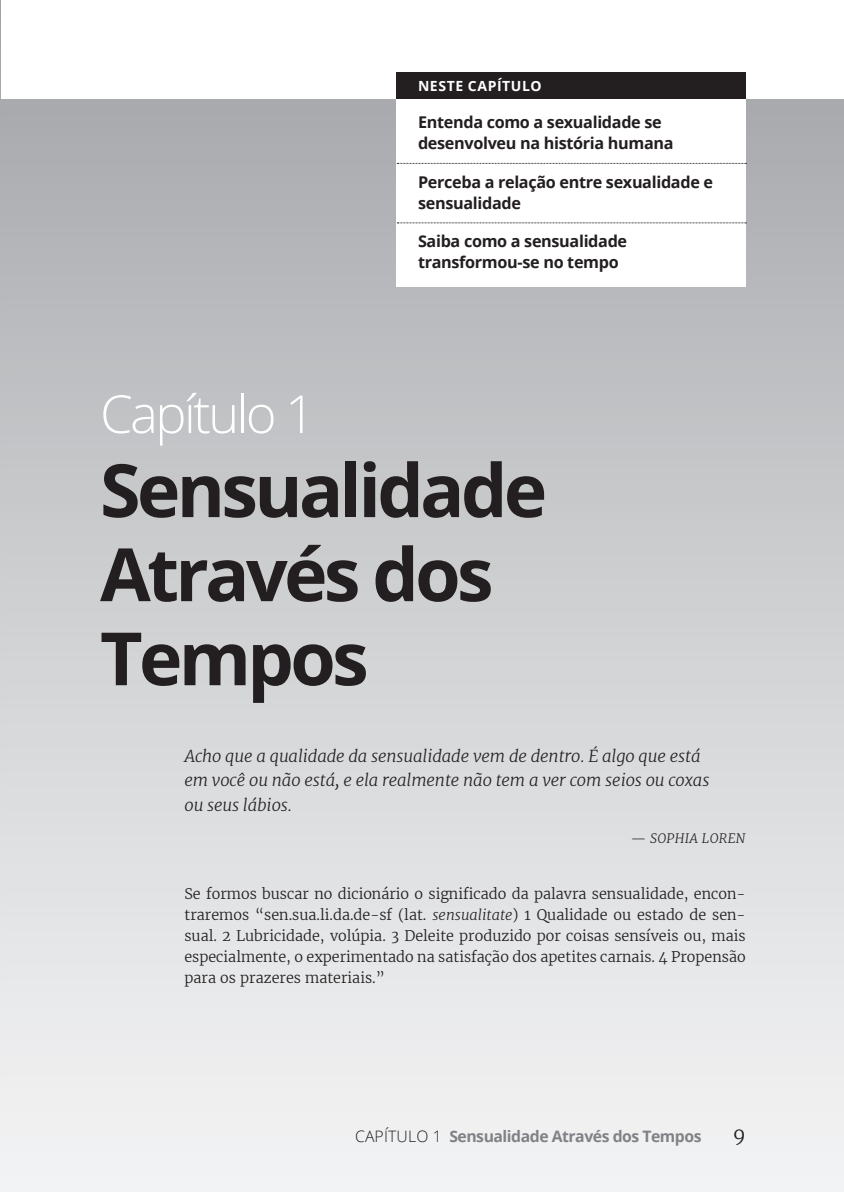
<style>
.page{position:relative;width:844px;height:1192px;background:#fff}
.page>*{position:absolute;margin:0;border:0;box-sizing:border-box;transform-origin:0 0}
.t1{font:700 73.5px/84px "Open Sans";letter-spacing:-.05em;color:#231f20}
.t2{font:300 52.5px "Open Sans";color:#fff}
.t3{font:300 19.25px "Merriweather";color:#231f20}
.t4{font:italic 300 16.62px/24.5px "Merriweather";letter-spacing:-.005em;color:#231f20}
.t5{font:700 16.1px/21px "Open Sans";letter-spacing:-.02em;color:#231f20}
.t6{font:700 15.75px "Open Sans";letter-spacing:-.03em;color:#808285}
.t7{font:300 14.35px/21px "Merriweather";color:#231f20;text-align:justify}
.t8{font:700 14px "Open Sans";letter-spacing:.04em;color:#fff}
.t9{font:italic 300 13.12px "Merriweather";letter-spacing:.025em;color:#231f20}
.s1{font-style:normal}
.s2{font-style:italic}
.s3{font-weight:300;color:#231f20}
</style>
<div class="page">
<div style="left:1px;top:0;width:842px;height:1191px;background:linear-gradient(to bottom,#a5a6aa,#f6f6f7)"></div>
<div style="left:1px;top:0;width:842px;height:98px;background:#fff"></div>
<svg style="left:0;top:2px;width:1px;height:1188px"></svg>
<div style="left:396px;top:98px;width:349px;height:189px;background:#fff"></div>
<svg style="left:397px;top:163px;width:349px;height:1px"></svg>
<svg style="left:397px;top:222px;width:349px;height:1px"></svg>
<div style="left:396px;top:72px;width:349px;height:26px;background:#231f20"></div>
<p class="t8" style="left:418px;top:76px;width:125px">NESTE CAPÍTULO</p>
<p class="t5" style="left:418px;top:111px;width:257px">Entenda como a sexualidade se desenvolveu na história humana</p>
<p class="t5" style="left:418px;top:171px;width:296px">Perceba a relação entre sexualidade e sensualidade</p>
<p class="t5" style="left:418px;top:230px;width:210px">Saiba como a sensualidade transformou-se no tempo</p>
<h2 class="t2" style="left:100px;top:378px;width:216px">Capítulo 1</h2>
<h1 class="t1" style="left:100px;top:446px;width:448px">Sensualidade<br>Através dos<br>Tempos</h1>
<p class="t4" style="left:184px;top:743px;width:526px">Acho que a qualidade da sensualidade vem de dentro. É algo que está em você ou não está, e ela realmente não tem a ver com seios ou coxas ou seus lábios.</p>
<p class="t9" style="left:630px;top:830px;width:116px"><span class="s1">—</span> SOPHIA LOREN</p>
<p class="t7" style="left:184px;top:883px;width:562px">Se formos buscar no dicionário o significado da palavra sensualidade, encon&shy;traremos “sen.sua.li.da.de-sf (lat. <span class="s2">sensualitate</span>) 1 Qualidade ou estado de sen&shy;sual. 2 Lubricidade, volúpia. 3 Deleite produzido por coisas sensíveis ou, mais especialmente, o experimentado na satisfação dos apetites carnais. 4 Propensão para os prazeres materiais.”</p>
<p class="t6" style="left:355px;top:1125px;width:348px"><span class="s3">Capítulo 1</span> Sensualidade Através dos Tempos</p>
<h3 class="t3" style="left:732px;top:1123px;width:14px">9</h3>
</div>
